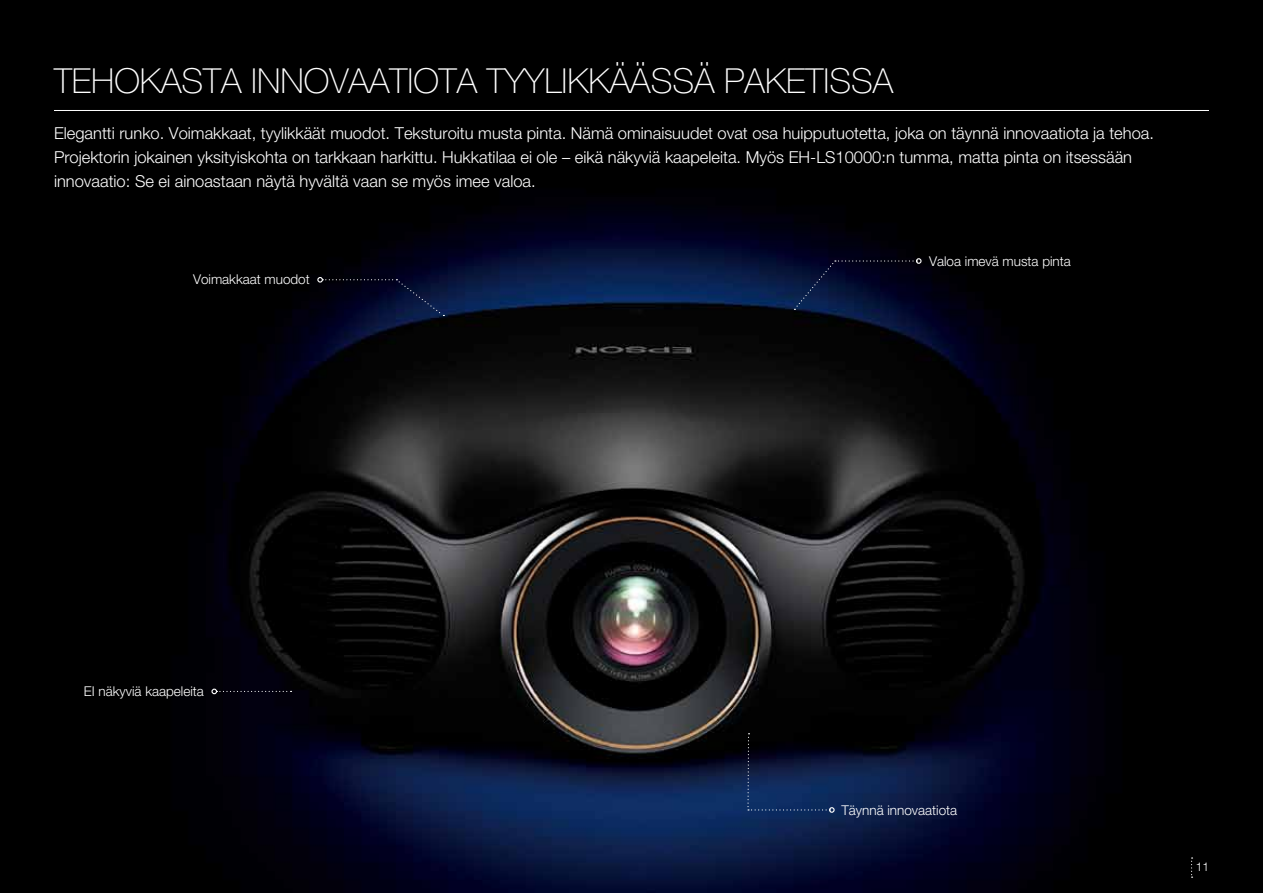
<style>
.page{position:relative;width:1263px;height:893px;background:#fff}
.page>*{position:absolute;margin:0;border:0;box-sizing:border-box;transform-origin:0 0}
.t1{font:100 34.5px "Helvetica Neue LT Pro";color:#fff}
.t2{font:300 16.5px/24px "Helvetica Neue LT Pro";color:#fff}
.t3{font:300 13.5px "Helvetica Neue LT Pro";color:#fff}
.t4{font:300 12px "Helvetica Neue LT Com";color:#fff}
</style>
<div class="page">
<img style="left:0;top:0;width:1263px;height:893px">
<hr style="left:54px;top:110px;width:1155px;height:1px;background:#fff">
<svg style="left:317px;top:277px;width:127px;height:39px;background:#060c2a"></svg>
<svg style="left:794px;top:258px;width:127px;height:52px;background:#050d2f"></svg>
<svg style="left:211px;top:689px;width:81px;height:5px"></svg>
<svg style="left:747px;top:733px;width:88px;height:80px;background:#0c1c3f"></svg>
<svg style="left:1191px;top:857px;width:1px;height:21px"></svg>
<h1 class="t1" style="left:54px;top:61px;width:217px">TEHOKASTA INNO</h1>
<h1 class="t1" style="left:329px;top:61px;width:79px">VAATIOT</h1>
<h1 class="t1" style="left:457px;top:61px;width:367px">A TYYLIKKÄÄSSÄ PAKETISS</h1>
<h1 class="t1" style="left:873px;top:61px;width:22px">A</h1>
<p class="t2" style="left:54px;top:121px;width:1101px">Elegantti runko. Voimakkaat, tyylikkäät muodot. Teksturoitu musta pinta. Nämä ominaisuudet ovat osa huipputuotetta, joka on täynnä innovaatiota ja tehoa.<br>Projektorin jokainen yksityiskohta on tarkkaan harkittu. Hukkatilaa ei ole – eikä näkyviä kaapeleita. Myös EH-LS10000:n tumma, matta pinta on itsessään innovaatio: Se ei ainoastaan näytä hyvältä vaan se myös imee valoa.</p>
<p class="t3" style="left:193px;top:271px;width:118px">Voimakkaat muodot</p>
<p class="t3" style="left:929px;top:253px;width:143px">Valoa imevä musta pinta</p>
<p class="t3" style="left:84px;top:683px;width:122px">EI näkyviä kaapeleita</p>
<p class="t3" style="left:841px;top:801px;width:117px">Täynnä innovaatiota</p>
<p class="t4" style="left:1196px;top:859px;width:15px">11</p>
</div>
